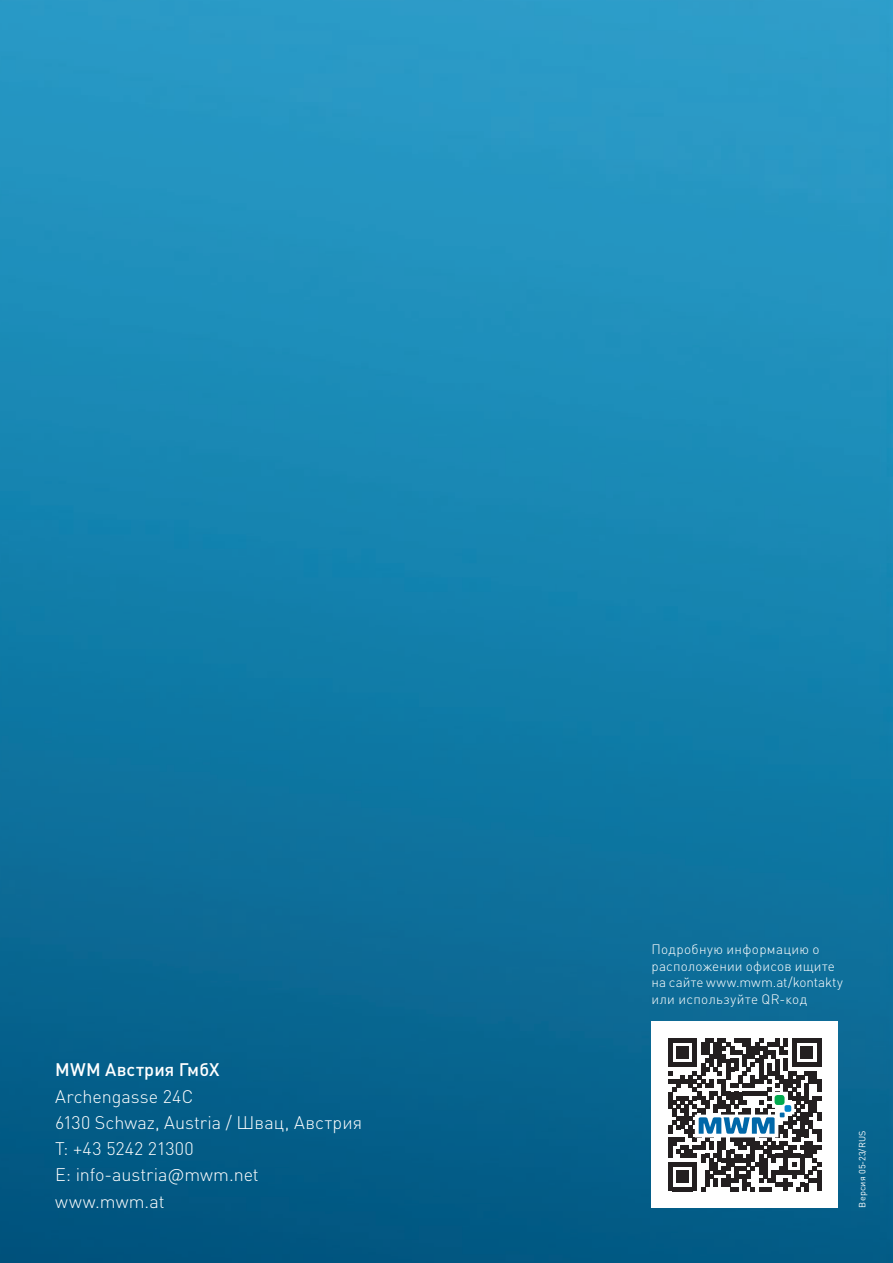
<style>
.page{position:relative;width:893px;height:1263px;background:#fff}
.page>*{position:absolute;margin:0;border:0;box-sizing:border-box;transform-origin:0 0}
.t1{font:300 18px/26.2px "DIN Pro";color:#fff}
.t2{font:500 18px "DIN Pro";letter-spacing:.005em;color:#fff}
.t3{font:300 13.5px/16.5px "DIN Pro";letter-spacing:.02em;color:#fff}
.t4{font:9px "DIN Pro";letter-spacing:.025em;color:#fff}
</style>
<div class="page">
<img style="left:0;top:0;width:893px;height:1263px">
<div style="left:651px;top:1021px;width:187px;height:187px;background:#fff"></div>
<svg style="left:668px;top:1038px;width:153px;height:153px"></svg>
<div style="left:784px;top:1105px;width:7px;height:7px;background:#0082c8;border-radius:2px"></div>
<div style="left:775px;top:1095px;width:9px;height:10px;background:#00a94e;border-radius:3px"></div>
<p class="t2" style="left:55px;top:1058px;width:166px">MWM Австрия ГмбХ</p>
<p class="t1" style="left:55px;top:1082px;width:309px">Archengasse 24C<br>6130 Schwaz, Austria / Швац, Австрия<br>T: +43 5242 21300<br>E: info-austria@mwm.net www.mwm.at</p>
<p class="t3" style="left:651px;top:940px;width:193px">Подробную информацию о расположении офисов ищите на сайте www.mwm.at/kontakty или используйте QR-код</p>
<p class="t4" style="left:856px;top:1208px;width:79px;rotate:-90deg">Версия 05-23/RUS</p>
</div>
